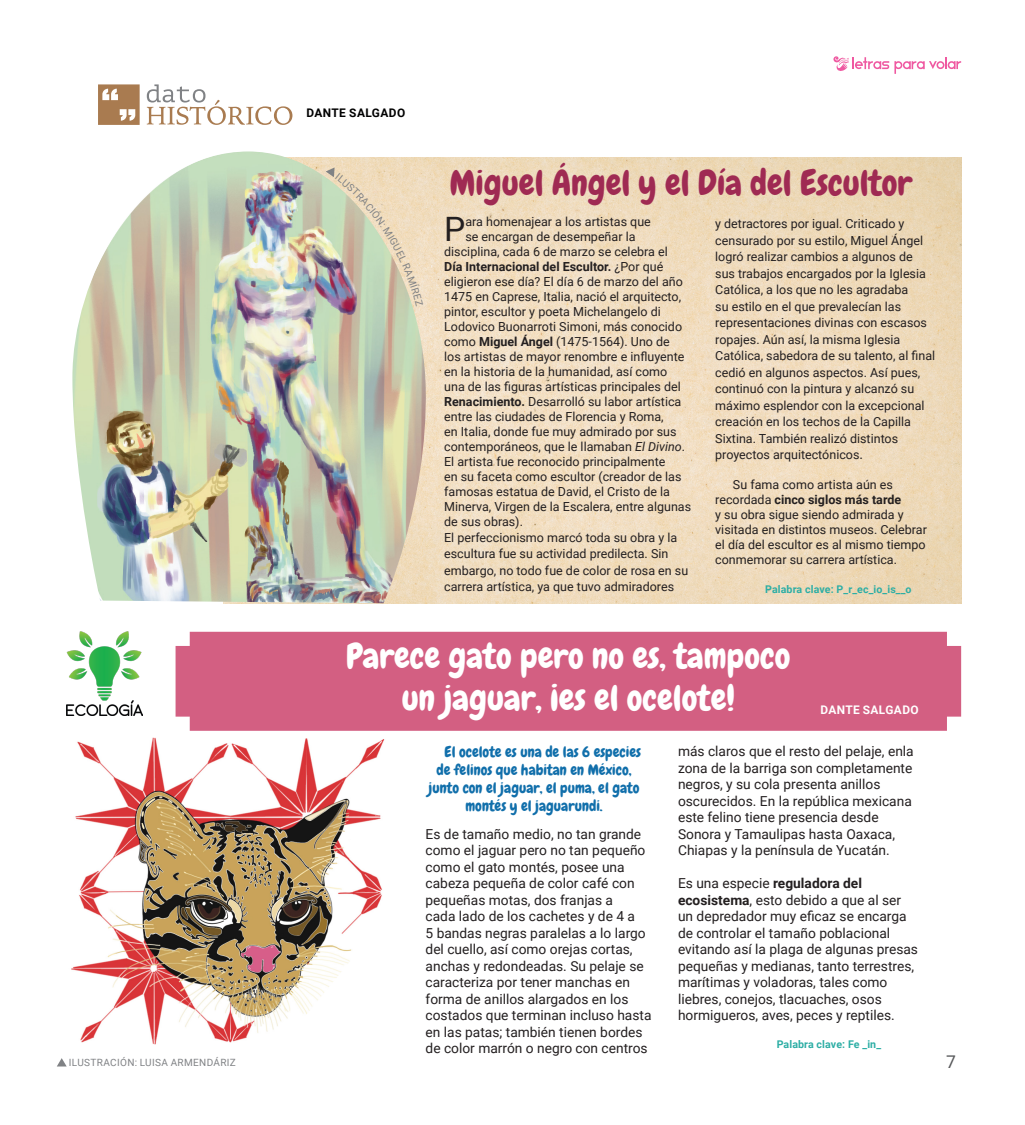
<style>
.page{position:relative;width:1025px;height:1125px;background:#fff}
.page>*{position:absolute;margin:0;border:0;box-sizing:border-box;transform-origin:0 0}
.Títulos{font:35px/42px "Chewy";color:#fff;text-align:center}
.Títulos-2{font:35px "Chewy";color:#9f2a53}
.Capitular_3{font:33.62px "Roboto";color:#231f20}
.t1{font:17.5px "Roboto";color:#57585a}
.titulos{font:15px "Chewy";color:#116fab}
.Básico-SS{font:13.75px/16.5px "Roboto";color:#231f20}
.Capitular_3-2{font:12.5px "Roboto";color:#231f20}
.Básico-SS-2{font:12.5px/16.5px "Roboto";color:#231f20}
.Básico_-_Copia{font:12.5px/15px "Roboto";color:#231f20}
.Capitular_3-3{font:700 12.5px "Roboto";color:#231f20}
.AUTOR{font:700 11.88px "Roboto";letter-spacing:.035em;color:#fff}
.AUTOR-2{font:700 11.88px "Roboto";letter-spacing:.035em;color:#000001}
.Palab-CLAV{font:700 10.62px "Roboto";letter-spacing:.01em;color:#2daea5}
.CREDITO{font:10px "Roboto";letter-spacing:.035em;color:#808285}
.s1{font-size:13.75px}
.s2{font-weight:700}
.s3{font-weight:400}
.s4{font-style:italic}
</style>
<div class="page">
<img style="left:427px;top:158px;width:533px;height:445px">
<div style="left:175px;top:632px;width:785px;height:99px;background:#d35f82"></div>
<svg style="left:833px;top:56px;width:55px;height:15px"></svg>
<svg style="left:894px;top:57px;width:66px;height:17px"></svg>
<svg style="left:147px;top:84px;width:145px;height:41px"></svg>
<svg style="left:98px;top:84px;width:42px;height:41px;background:#b7916d"></svg>
<img style="left:72px;top:151px;width:355px;height:452px">
<img style="left:66px;top:631px;width:77px;height:85px">
<svg style="left:57px;top:1058px;width:10px;height:9px"></svg>
<img style="left:71px;top:737px;width:314px;height:307px">
<svg style="left:325px;top:167px;width:98px;height:140px;background:#d4ccb4"></svg>
<p class="CREDITO" style="left:69px;top:1055px;width:168px">ILUSTRACIÓN: LUISA ARMENDÁRIZ</p>
<p class="AUTOR-2" style="left:306px;top:105px;width:100px">DANTE SALGADO</p>
<p class="Títulos-2" style="left:449px;top:161px;width:464px">Miguel Ángel y el Día del Escultor</p>
<p class="Capitular_3" style="left:444px;top:205px;width:23px">P</p>
<p class="Capitular_3-2" style="left:465px;top:213px;width:187px">ara homenajear a los artistas que</p>
<p class="Básico-SS-2" style="left:715px;top:215px;width:221px">y detractores por igual. Criticado y censurado por su estilo, Miguel Ángel logró realizar cambios a algunos de sus trabajos encargados por la Iglesia Católica, a los que no les agradaba<br>su estilo en el que prevalecían las representaciones divinas con escasos ropajes. Aún así, la misma Iglesia Católica, sabedora de su talento, al final cedió en algunos aspectos. Así pues, continuó con la pintura y alcanzó su máximo esplendor con la excepcional creación en los techos de la Capilla Sixtina. También realizó distintos proyectos arquitectónicos<span class="s1">.</span></p>
<p class="Básico_-_Copia" style="left:715px;top:477px;width:213px;text-indent:18px">Su fama como artista aún es recordada <span class="s2">cinco siglos más tarde<br></span>y su obra sigue siendo admirada y visitada en distintos museos. Celebrar el día del escultor es al mismo tiempo conmemorar su carrera artística.</p>
<p class="Palab-CLAV" style="left:764px;top:582px;width:148px">Palabra clave: P_r_ec_io_is__o</p>
<p class="Capitular_3-2" style="left:465px;top:228px;width:171px">se encargan de desempeñar la</p>
<p class="Capitular_3-2" style="left:444px;top:243px;width:225px">disciplina, cada 6 de marzo se celebra el</p>
<p class="Capitular_3-3" style="left:444px;top:258px;width:220px">Día Internacional del Escultor. <span class="s3">¿Por qué</span></p>
<p class="Capitular_3-2" style="left:444px;top:273px;width:240px">eligieron ese día? El día 6 de marzo del año</p>
<p class="Capitular_3-2" style="left:444px;top:288px;width:238px">1475 en Caprese, Italia, nació el arquitecto,</p>
<p class="Capitular_3-2" style="left:444px;top:303px;width:218px">pintor, escultor y poeta Michelangelo di</p>
<p class="Capitular_3-2" style="left:444px;top:318px;width:239px">Lodovico Buonarroti Simoni, más conocido</p>
<p class="Capitular_3-2" style="left:444px;top:333px;width:227px">como <span class="s2">Miguel Ángel</span> (1475-1564). Uno de</p>
<p class="Capitular_3-2" style="left:444px;top:348px;width:241px">los artistas de mayor renombre e influyente</p>
<p class="Capitular_3-2" style="left:444px;top:363px;width:224px">en la historia de la humanidad, así como</p>
<p class="Capitular_3-2" style="left:444px;top:378px;width:238px">una de las figuras artísticas principales del</p>
<p class="Capitular_3-2" style="left:444px;top:393px;width:238px"><span class="s2">Renacimiento.</span> Desarrolló su labor artística</p>
<p class="Capitular_3-2" style="left:444px;top:408px;width:221px">entre las ciudades de Florencia y Roma,</p>
<p class="Capitular_3-2" style="left:444px;top:423px;width:234px">en Italia, donde fue muy admirado por sus</p>
<p class="Capitular_3-2" style="left:444px;top:438px;width:242px">contemporáneos, que le llamaban <span class="s4">El Divino</span>.</p>
<p class="Capitular_3-2" style="left:444px;top:453px;width:223px">El artista fue reconocido principalmente</p>
<p class="Capitular_3-2" style="left:444px;top:468px;width:239px">en su faceta como escultor (creador de las</p>
<p class="Capitular_3-2" style="left:444px;top:483px;width:227px">famosas estatua de David, el Cristo de la</p>
<p class="Capitular_3-2" style="left:444px;top:498px;width:248px">Minerva, Virgen de la Escalera, entre algunas</p>
<p class="Capitular_3-2" style="left:444px;top:513px;width:80px">de sus obras).</p>
<p class="Básico-SS-2" style="left:444px;top:529px;width:245px">El perfeccionismo marcó toda su obra y la escultura fue su actividad predilecta. Sin embargo, no todo fue de color de rosa en su carrera artística, ya que tuvo admiradores</p>
<p class="Títulos" style="left:346px;top:636px;width:445px">Parece gato pero no es, tampoco un jaguar, ¡es el ocelote!</p>
<p class="AUTOR" style="left:820px;top:701px;width:100px">DANTE SALGADO</p>
<p class="titulos" style="left:444px;top:742px;width:198px">El ocelote es una de las 6 especies</p>
<p class="titulos" style="left:436px;top:760px;width:196px">de felinos que habitan en México,</p>
<p class="titulos" style="left:428px;top:778px;width:212px">junto con el jaguar, el puma, el gato</p>
<p class="titulos" style="left:465px;top:796px;width:139px">montés y el jaguarundi.</p>
<p class="Básico-SS" style="left:425px;top:825px;width:227px">Es de tamaño medio, no tan grande como el jaguar pero no tan pequeño como el gato montés, posee una cabeza pequeña de color café con pequeñas motas, dos franjas a<br>cada lado de los cachetes y de 4 a<br>5 bandas negras paralelas a lo largo del cuello, así como orejas cortas, anchas y redondeadas. Su pelaje se caracteriza por tener manchas en forma de anillos alargados en los costados que terminan incluso hasta en las patas; también tienen bordes de color marrón o negro con centros</p>
<p class="Básico-SS" style="left:677px;top:743px;width:237px">más claros que el resto del pelaje, enla zona de la barriga son completamente negros, y su cola presenta anillos oscurecidos. En la república mexicana este felino tiene presencia desde Sonora y Tamaulipas hasta Oaxaca, Chiapas y la península de Yucatán.</p>
<p class="Básico-SS" style="left:677px;top:875px;width:241px">Es una especie <span class="s2">reguladora del ecosistema</span>, esto debido a que al ser un depredador muy eficaz se encarga de controlar el tamaño poblacional evitando así la plaga de algunas presas pequeñas y medianas, tanto terrestres, marítimas y voladoras, tales como liebres, conejos, tlacuaches, osos hormigueros, aves, peces y reptiles.</p>
<p class="Palab-CLAV" style="left:776px;top:1037px;width:106px">Palabra clave: Fe _in_</p>
<p class="t1" style="left:945px;top:1050px;width:11px">7</p>
</div>
